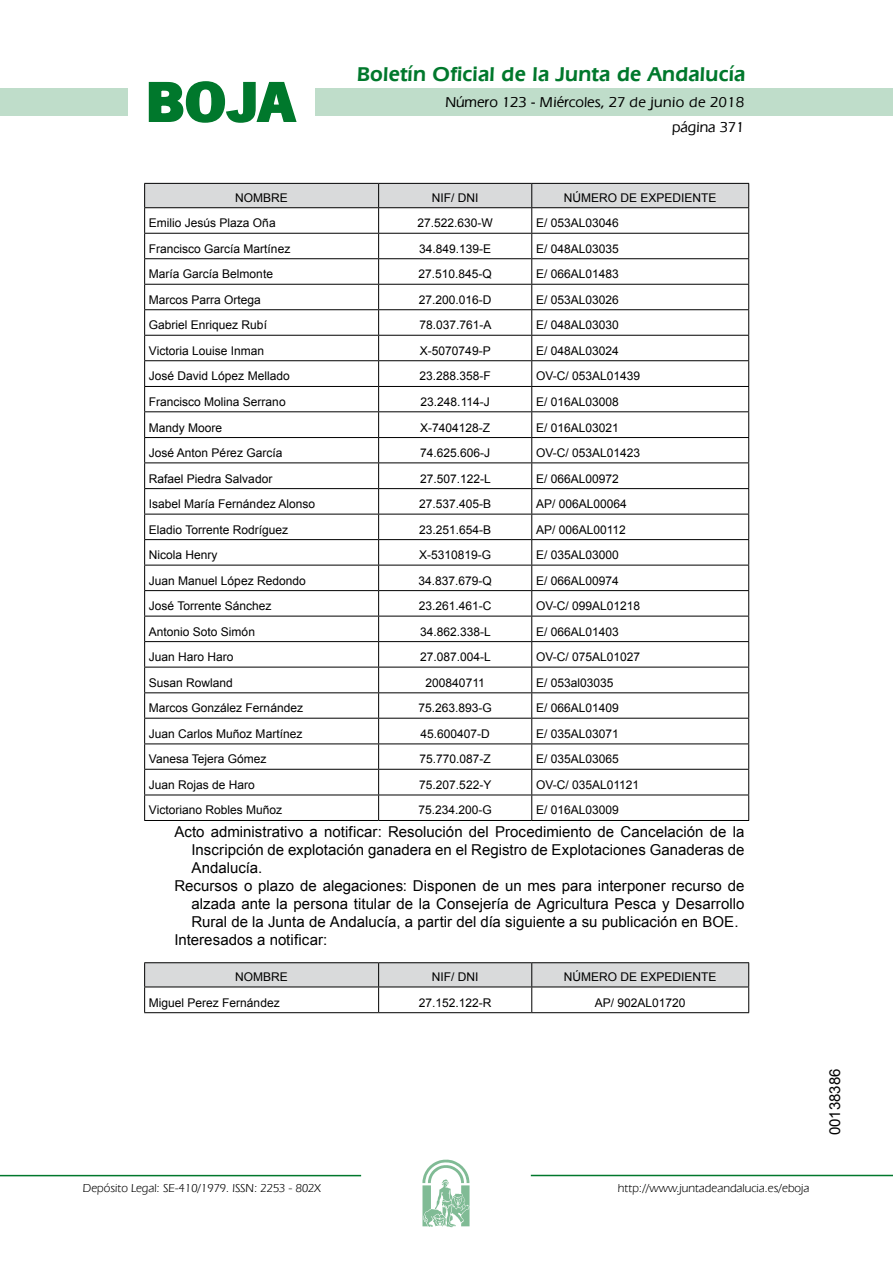
<style>
.page{position:relative;width:893px;height:1263px;background:#fff}
.page>*{position:absolute;margin:0;border:0;box-sizing:border-box;transform-origin:0 0}
.t1{font:700 57.75px "News Got T";color:#00782c;scale:1.14 1}
.t2{font:600 21px "Eras IT Cby BT";letter-spacing:.01em;color:#00782c}
.t3{font:15px "Arial";color:#000}
.t4{font:500 15px/24.5px "Eras IT Cby BT";color:#000;text-align:right}
.t5{font:12px "Arial";color:#000}
.t6{font:12px "Eras IT Cby BT";color:#000}
</style>
<div class="page">
<div style="left:315px;top:88px;width:577px;height:28px;background:#bfddca"></div>
<div style="left:0;top:88px;width:128px;height:28px;background:#bfddca"></div>
<hr style="left:0;top:1175px;width:361px;height:1px;background:#00782c">
<svg style="left:422px;top:1159px;width:47px;height:68px"></svg>
<hr style="left:531px;top:1175px;width:361px;height:1px;background:#00782c">
<svg style="left:148px;top:81px;width:149px;height:42px"></svg>
<svg style="left:144px;top:183px;width:605px;height:637px"></svg>
<hr style="left:144px;top:820px;width:234px;height:1px;background:#000">
<hr style="left:378px;top:820px;width:153px;height:1px;background:#000">
<hr style="left:531px;top:820px;width:218px;height:1px;background:#000">
<hr style="left:144px;top:962px;width:234px;height:1px;background:#000">
<hr style="left:378px;top:962px;width:153px;height:1px;background:#000">
<hr style="left:531px;top:962px;width:218px;height:1px;background:#000">
<svg style="left:144px;top:963px;width:605px;height:49px"></svg>
<hr style="left:144px;top:1012px;width:234px;height:1px;background:#000">
<hr style="left:378px;top:1012px;width:153px;height:1px;background:#000">
<hr style="left:531px;top:1012px;width:218px;height:1px;background:#000">
<h1 class="t1" style="left:145px;top:68px;width:133px">BOJA</h1>
<h2 class="t2" style="left:357px;top:62px;width:390px">Boletín Oficial de la Junta de Andalucía</h2>
<p class="t4" style="left:445px;top:90px;width:300px">Número 123 - Miércoles, 27 de junio de 2018 página 371</p>
<p class="t5" style="left:235px;top:190px;width:54px">NOMBRE</p>
<p class="t5" style="left:432px;top:190px;width:48px">NIF/ DNI</p>
<p class="t5" style="left:564px;top:190px;width:154px">NÚMERO DE EXPEDIENTE</p>
<p class="t5" style="left:149px;top:215px;width:128px">Emilio Jesús Plaza Oña</p>
<p class="t5" style="left:417px;top:215px;width:77px">27.522.630-W</p>
<p class="t5" style="left:536px;top:215px;width:84px">E/ 053AL03046</p>
<p class="t5" style="left:149px;top:241px;width:143px">Francisco García Martínez</p>
<p class="t5" style="left:419px;top:241px;width:74px">34.849.139-E</p>
<p class="t5" style="left:536px;top:241px;width:84px">E/ 048AL03035</p>
<p class="t5" style="left:149px;top:266px;width:126px">María García Belmonte</p>
<p class="t5" style="left:418px;top:266px;width:75px">27.510.845-Q</p>
<p class="t5" style="left:536px;top:266px;width:84px">E/ 066AL01483</p>
<p class="t5" style="left:149px;top:292px;width:114px">Marcos Parra Ortega</p>
<p class="t5" style="left:419px;top:292px;width:74px">27.200.016-D</p>
<p class="t5" style="left:536px;top:292px;width:84px">E/ 053AL03026</p>
<p class="t5" style="left:149px;top:317px;width:120px">Gabriel Enriquez Rubí</p>
<p class="t5" style="left:419px;top:317px;width:74px">78.037.761-A</p>
<p class="t5" style="left:536px;top:317px;width:84px">E/ 048AL03030</p>
<p class="t5" style="left:149px;top:343px;width:117px">Victoria Louise Inman</p>
<p class="t5" style="left:420px;top:343px;width:72px">X-5070749-P</p>
<p class="t5" style="left:536px;top:343px;width:84px">E/ 048AL03024</p>
<p class="t5" style="left:149px;top:368px;width:142px">José David López Mellado</p>
<p class="t5" style="left:419px;top:368px;width:73px">23.288.358-F</p>
<p class="t5" style="left:536px;top:368px;width:106px">OV-C/ 053AL01439</p>
<p class="t5" style="left:149px;top:394px;width:138px">Francisco Molina Serrano</p>
<p class="t5" style="left:420px;top:394px;width:71px">23.248.114-J</p>
<p class="t5" style="left:536px;top:394px;width:84px">E/ 016AL03008</p>
<p class="t5" style="left:149px;top:419px;width:75px">Mandy Moore</p>
<p class="t5" style="left:420px;top:419px;width:72px">X-7404128-Z</p>
<p class="t5" style="left:536px;top:419px;width:84px">E/ 016AL03021</p>
<p class="t5" style="left:149px;top:445px;width:135px">José Anton Pérez García</p>
<p class="t5" style="left:420px;top:445px;width:72px">74.625.606-J</p>
<p class="t5" style="left:536px;top:445px;width:106px">OV-C/ 053AL01423</p>
<p class="t5" style="left:149px;top:471px;width:125px">Rafael Piedra Salvador</p>
<p class="t5" style="left:420px;top:471px;width:72px">27.507.122-L</p>
<p class="t5" style="left:536px;top:471px;width:84px">E/ 066AL00972</p>
<p class="t5" style="left:149px;top:496px;width:168px">Isabel María Fernández Alonso</p>
<p class="t5" style="left:419px;top:496px;width:74px">27.537.405-B</p>
<p class="t5" style="left:536px;top:496px;width:92px">AP/ 006AL00064</p>
<p class="t5" style="left:149px;top:522px;width:141px">Eladio Torrente Rodríguez</p>
<p class="t5" style="left:419px;top:522px;width:74px">23.251.654-B</p>
<p class="t5" style="left:536px;top:522px;width:91px">AP/ 006AL00112</p>
<p class="t5" style="left:149px;top:547px;width:70px">Nicola Henry</p>
<p class="t5" style="left:419px;top:547px;width:74px">X-5310819-G</p>
<p class="t5" style="left:536px;top:547px;width:84px">E/ 035AL03000</p>
<p class="t5" style="left:149px;top:573px;width:158px">Juan Manuel López Redondo</p>
<p class="t5" style="left:418px;top:573px;width:75px">34.837.679-Q</p>
<p class="t5" style="left:536px;top:573px;width:84px">E/ 066AL00974</p>
<p class="t5" style="left:149px;top:598px;width:124px">José Torrente Sánchez</p>
<p class="t5" style="left:419px;top:598px;width:74px">23.261.461-C</p>
<p class="t5" style="left:536px;top:598px;width:106px">OV-C/ 099AL01218</p>
<p class="t5" style="left:149px;top:624px;width:108px">Antonio Soto Simón</p>
<p class="t5" style="left:420px;top:624px;width:72px">34.862.338-L</p>
<p class="t5" style="left:536px;top:624px;width:84px">E/ 066AL01403</p>
<p class="t5" style="left:149px;top:649px;width:86px">Juan Haro Haro</p>
<p class="t5" style="left:420px;top:649px;width:72px">27.087.004-L</p>
<p class="t5" style="left:536px;top:649px;width:106px">OV-C/ 075AL01027</p>
<p class="t5" style="left:149px;top:675px;width:86px">Susan Rowland</p>
<p class="t5" style="left:425px;top:675px;width:61px">200840711</p>
<p class="t5" style="left:536px;top:675px;width:79px">E/ 053al03035</p>
<p class="t5" style="left:149px;top:700px;width:156px">Marcos González Fernández</p>
<p class="t5" style="left:418px;top:700px;width:75px">75.263.893-G</p>
<p class="t5" style="left:536px;top:700px;width:84px">E/ 066AL01409</p>
<p class="t5" style="left:149px;top:726px;width:155px">Juan Carlos Muñoz Martínez</p>
<p class="t5" style="left:420px;top:726px;width:71px">45.600407-D</p>
<p class="t5" style="left:536px;top:726px;width:84px">E/ 035AL03071</p>
<p class="t5" style="left:149px;top:751px;width:119px">Vanesa Tejera Gómez</p>
<p class="t5" style="left:419px;top:751px;width:73px">75.770.087-Z</p>
<p class="t5" style="left:536px;top:751px;width:84px">E/ 035AL03065</p>
<p class="t5" style="left:149px;top:777px;width:108px">Juan Rojas de Haro</p>
<p class="t5" style="left:419px;top:777px;width:74px">75.207.522-Y</p>
<p class="t5" style="left:536px;top:777px;width:105px">OV-C/ 035AL01121</p>
<p class="t5" style="left:149px;top:802px;width:135px">Victoriano Robles Muñoz</p>
<p class="t5" style="left:418px;top:802px;width:75px">75.234.200-G</p>
<p class="t5" style="left:536px;top:802px;width:84px">E/ 016AL03009</p>
<p class="t3" style="left:174px;top:822px;width:571px">Acto administrativo a notificar: Resolución del Procedimiento de Cancelación de la</p>
<p class="t3" style="left:191px;top:840px;width:554px">Inscripción de explotación ganadera en el Registro de Explotaciones Ganaderas de</p>
<p class="t3" style="left:191px;top:858px;width:72px">Andalucía.</p>
<p class="t3" style="left:174px;top:876px;width:571px">Recursos o plazo de alegaciones: Disponen de un mes para interponer recurso de</p>
<p class="t3" style="left:191px;top:894px;width:554px">alzada ante la persona titular de la Consejería de Agricultura Pesca y Desarrollo</p>
<p class="t3" style="left:191px;top:912px;width:548px">Rural de la Junta de Andalucía, a partir del día siguiente a su publicación en BOE.</p>
<p class="t3" style="left:174px;top:930px;width:154px">Interesados a notificar:</p>
<p class="t5" style="left:235px;top:969px;width:54px">NOMBRE</p>
<p class="t5" style="left:432px;top:969px;width:48px">NIF/ DNI</p>
<p class="t5" style="left:564px;top:969px;width:154px">NÚMERO DE EXPEDIENTE</p>
<p class="t5" style="left:149px;top:995px;width:132px">Miguel Perez Fernández</p>
<p class="t5" style="left:419px;top:995px;width:74px">27.152.122-R</p>
<p class="t5" style="left:595px;top:995px;width:92px">AP/ 902AL01720</p>
<p class="t6" style="left:83px;top:1181px;width:239px">Depósito Legal: SE-410/1979. ISSN: 2253 - 802X</p>
<p class="t6" style="left:618px;top:1181px;width:193px">http://www.juntadeandalucia.es/eboja</p>
<p class="t3" style="left:825px;top:1135px;width:68px;rotate:-90deg">00138386</p>
</div>
